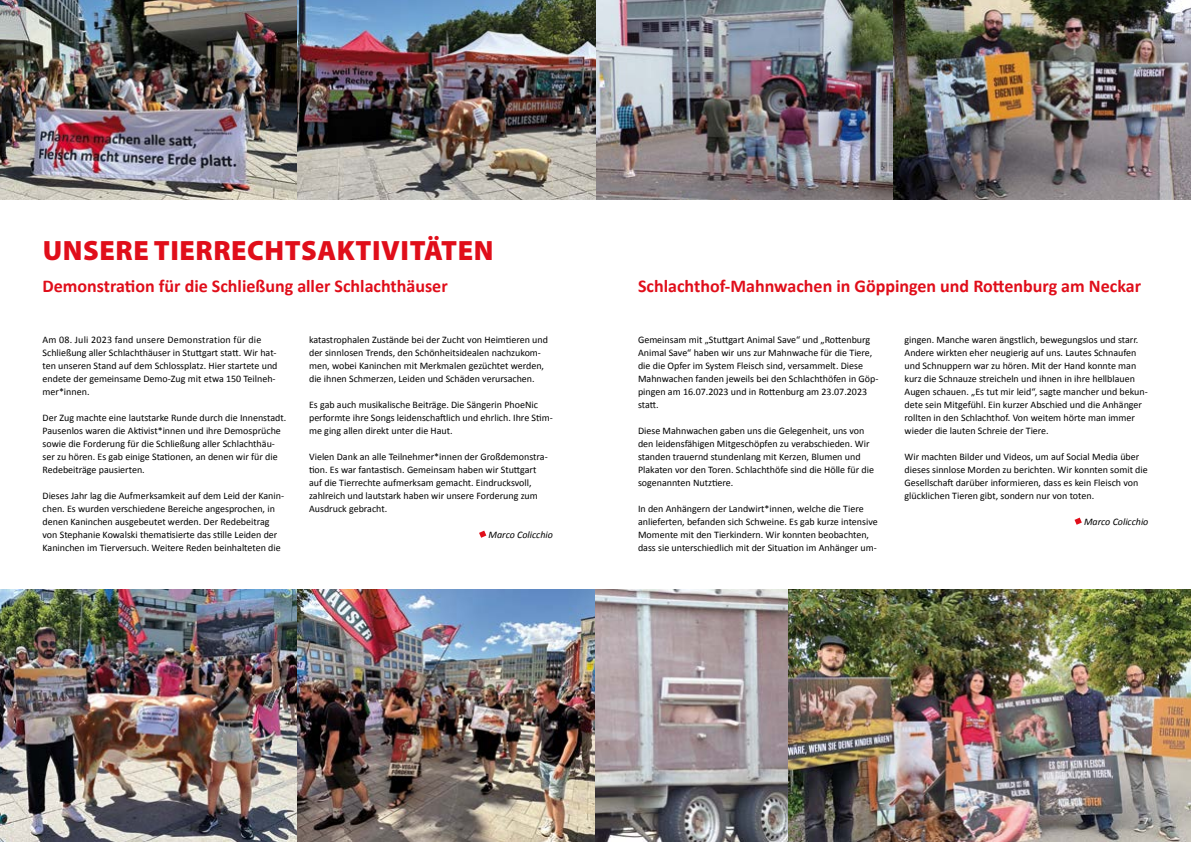
<style>
.page{position:relative;width:1191px;height:842px;background:#fff}
.page>*{position:absolute;margin:0;border:0;box-sizing:border-box;transform-origin:0 0}
.t1{font:900 28px "Myriad Pro";letter-spacing:.02em;color:#e00e1a}
.t2{font:700 18px "Calibri";color:#e00e1a}
.t3{font:10px/13px "Calibri";color:#000}
.t4{font:italic 10px "Calibri";color:#000}
.t5{font:10px "Calibri";color:#fff}
</style>
<div class="page">
<img style="left:0;top:590px;width:1191px;height:252px">
<img style="left:0;top:0;width:1191px;height:200px">
<svg style="left:479px;top:531px;width:7px;height:7px"></svg>
<svg style="left:1074px;top:518px;width:7px;height:7px"></svg>
<h1 class="t1" style="left:43px;top:232px;width:452px">UNSERE TIERRECHTSAKTIVITÄTEN</h1>
<h2 class="t2" style="left:43px;top:273px;width:407px">Demonstration für die Schließung aller Schlachthäuser</h2>
<p class="t3" style="left:43px;top:332px;width:236px">Am 08. Juli 2023 fand unsere Demonstration für die Schließung aller Schlachthäuser in Stuttgart statt. Wir hat&shy;ten unseren Stand auf dem Schlossplatz. Hier startete und endete der gemeinsame Demo-Zug mit etwa 150 Teilneh&shy;mer*innen.</p>
<p class="t3" style="left:43px;top:410px;width:245px">Der Zug machte eine lautstarke Runde durch die Innenstadt.<br>Pausenlos waren die Aktivist*innen und ihre Demosprüche sowie die Forderung für die Schließung aller Schlachthäu&shy;ser zu hören. Es gab einige Stationen, an denen wir für die Redebeiträge pausierten.</p>
<p class="t3" style="left:43px;top:488px;width:243px">Dieses Jahr lag die Aufmerksamkeit auf dem Leid der Kanin&shy;chen. Es wurden verschiedene Bereiche angesprochen, in denen Kaninchen ausgebeutet werden. Der Redebeitrag von Stephanie Kowalski thematisierte das stille Leiden der Kaninchen im Tierversuch. Weitere Reden beinhalteten die</p>
<p class="t3" style="left:309px;top:332px;width:240px">katastrophalen Zustände bei der Zucht von Heimtieren und der sinnlosen Trends, den Schönheitsidealen nachzukom&shy;men, wobei Kaninchen mit Merkmalen gezüchtet werden, die ihnen Schmerzen, Leiden und Schäden verursachen.</p>
<p class="t3" style="left:309px;top:397px;width:245px">Es gab auch musikalische Beiträge. Die Sängerin PhoeNic performte ihre Songs leidenschaftlich und ehrlich. Ihre Stim&shy;me ging allen direkt unter die Haut.</p>
<p class="t3" style="left:309px;top:449px;width:240px">Vielen Dank an alle Teilnehmer*innen der Großdemonstra&shy;tion. Es war fantastisch. Gemeinsam haben wir Stuttgart auf die Tierrechte aufmerksam gemacht. Eindrucksvoll, zahlreich und lautstark haben wir unsere Forderung zum Ausdruck gebracht.</p>
<p class="t4" style="left:488px;top:528px;width:66px">Marco Colicchio</p>
<h2 class="t2" style="left:638px;top:273px;width:504px">Schlachthof-Mahnwachen in Göppingen und Rottenburg am Neckar</h2>
<p class="t3" style="left:638px;top:332px;width:242px">Gemeinsam mit „Stuttgart Animal Save“ und „Rottenburg Animal Save“ haben wir uns zur Mahnwache für die Tiere, die die Opfer im System Fleisch sind, versammelt. Diese Mahnwachen fanden jeweils bei den Schlachthöfen in Göp&shy;pingen am 16.07.2023 und in Rottenburg am 23.07.2023 statt.</p>
<p class="t3" style="left:638px;top:423px;width:237px">Diese Mahnwachen gaben uns die Gelegenheit, uns von den leidensfähigen Mitgeschöpfen zu verabschieden. Wir standen trauernd stundenlang mit Kerzen, Blumen und Plakaten vor den Toren. Schlachthöfe sind die Hölle für die sogenannten Nutztiere.</p>
<p class="t3" style="left:638px;top:501px;width:241px">In den Anhängern der Landwirt*innen, welche die Tiere anlieferten, befanden sich Schweine. Es gab kurze intensive Momente mit den Tierkindern. Wir konnten beobachten, dass sie unterschiedlich mit der Situation im Anhänger um-</p>
<p class="t3" style="left:904px;top:332px;width:245px">gingen. Manche waren ängstlich, bewegungslos und starr.<br>Andere wirkten eher neugierig auf uns. Lautes Schnaufen und Schnuppern war zu hören. Mit der Hand konnte man kurz die Schnauze streicheln und ihnen in ihre hellblauen Augen schauen. „Es tut mir leid“, sagte mancher und bekun&shy;dete sein Mitgefühl. Ein kurzer Abschied und die Anhänger rollten in den Schlachthof. Von weitem hörte man immer wieder die lauten Schreie der Tiere.</p>
<p class="t3" style="left:904px;top:449px;width:245px">Wir machten Bilder und Videos, um auf Social Media über dieses sinnlose Morden zu berichten. Wir konnten somit die Gesellschaft darüber informieren, dass es kein Fleisch von glücklichen Tieren gibt, sondern nur von toten.</p>
<p class="t4" style="left:1084px;top:515px;width:66px">Marco Colicchio</p>
<p class="t5" style="left:43px;top:814px;width:7px">6</p>
<p class="t5" style="left:1143px;top:814px;width:7px">7</p>
</div>
